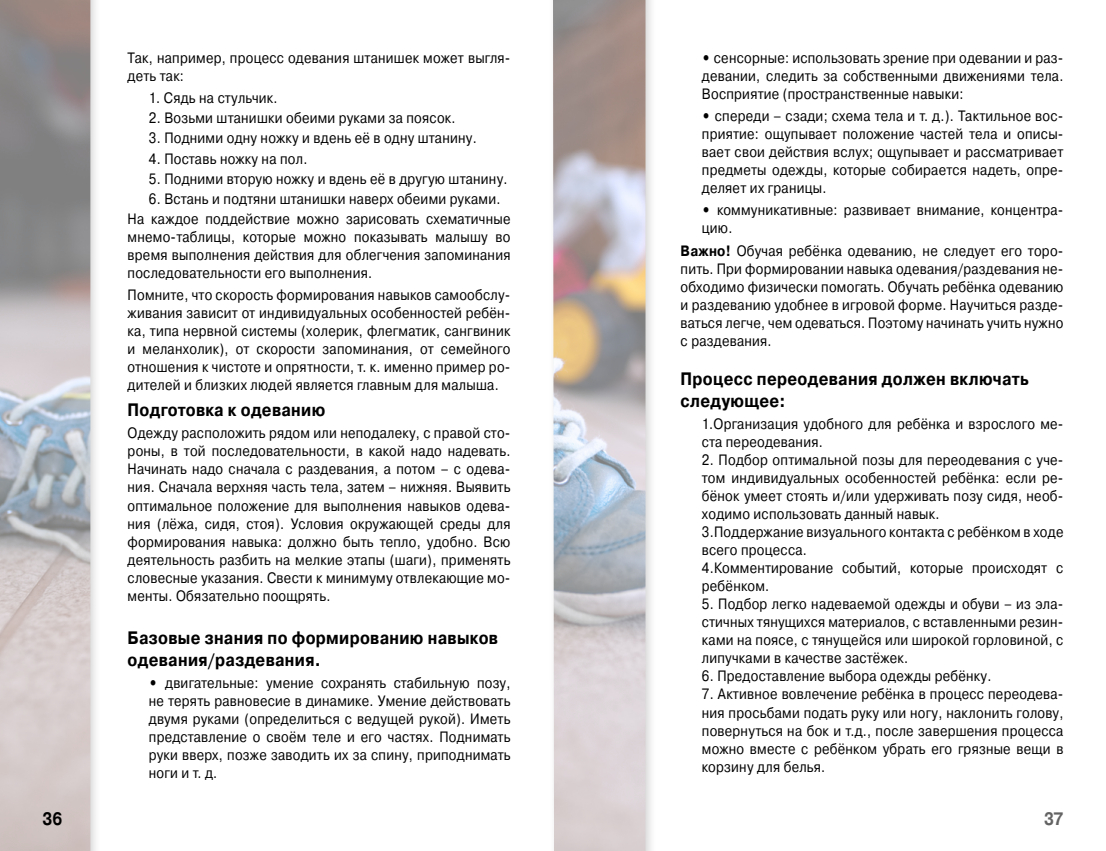
<style>
.page{position:relative;width:1106px;height:851px;background:#fff}
.page>*{position:absolute;margin:0;border:0;box-sizing:border-box;transform-origin:0 0}
.t1{font:700 18px/21.6px "Pragmatica";letter-spacing:.02em;color:#000;scale:.87 1}
.t2{font:700 18px "Pragmatica";letter-spacing:.02em;color:#000;scale:.85 1}
.t3{font:700 18px "Pragmatica";color:#646363;scale:.85 1}
.t4{font:15px/18px "Pragmatica";letter-spacing:.02em;color:#000;text-align:justify;scale:.87 1}
.s1{font-weight:700}
</style>
<div class="page">
<img style="left:0;top:0;width:645px;height:850px">
<p class="t4" style="left:128px;top:49px;width:441px">Так, например, процесс одевания штанишек может выгля&shy;деть так:</p>
<p class="t4" style="left:149px;top:89px;width:149px">1. Сядь на стульчик.</p>
<p class="t4" style="left:149px;top:109px;width:354px">2. Возьми штанишки обеими руками за поясок.</p>
<p class="t4" style="left:149px;top:129px;width:378px">3. Подними одну ножку и вдень её в одну штанину.</p>
<p class="t4" style="left:149px;top:150px;width:184px">4. Поставь ножку на пол.</p>
<p class="t4" style="left:149px;top:170px;width:414px">5. Подними вторую ножку и вдень её в другую штанину.</p>
<p class="t4" style="left:128px;top:189px;width:441px;line-height:20.1px;text-indent:21px">6. Встань и подтяни штанишки наверх обеими руками.<br>На каждое поддействие можно зарисовать схематичные</p>
<p class="t4" style="left:128px;top:228px;width:441px">мнемо-таблицы, которые можно показывать малышу во время выполнения действия для облегчения запоминания последовательности его выполнения.</p>
<p class="t4" style="left:128px;top:286px;width:441px">Помните, что скорость формирования навыков самообслу&shy;живания зависит от индивидуальных особенностей ребён&shy;ка, типа нервной системы (холерик, флегматик, сангвиник и меланхолик), от скорости запоминания, от семейного отношения к чистоте и опрятности, т. к. именно пример ро&shy;дителей и близких людей является главным для малыша.</p>
<p class="t1" style="left:128px;top:399px;width:229px">Подготовка к одеванию</p>
<p class="t4" style="left:128px;top:424px;width:441px">Одежду расположить рядом или неподалеку, с правой сто&shy;роны, в той последовательности, в какой надо надевать.<br>Начинать надо сначала с раздевания, а потом – с одева&shy;ния. Сначала верхняя часть тела, затем – нижняя. Выявить оптимальное положение для выполнения навыков одева&shy;ния (лёжа, сидя, стоя). Условия окружающей среды для формирования навыка: должно быть тепло, удобно. Всю деятельность разбить на мелкие этапы (шаги), применять словесные указания. Свести к минимуму отвлекающие мо&shy;менты. Обязательно поощрять.</p>
<p class="t1" style="left:128px;top:627px;width:427px">Базовые знания по формированию навыков одевания/раздевания.</p>
<p class="t4" style="left:149px;top:674px;width:417px"><span class="s1">•</span> двигательные: умение сохранять стабильную позу, не терять равновесие в динамике. Умение действовать двумя руками (определиться с ведущей рукой). Иметь представление о своём теле и его частях. Поднимать руки вверх, позже заводить их за спину, приподнимать ноги и т. д.</p>
<p class="t4" style="left:702px;top:49px;width:417px"><span class="s1">•</span> сенсорные: использовать зрение при одевании и раз&shy;девании, следить за собственными движениями тела.<br>Восприятие (пространственные навыки:</p>
<p class="t4" style="left:702px;top:107px;width:417px"><span class="s1">•</span> спереди – сзади; схема тела и т. д.). Тактильное вос&shy;приятие: ощупывает положение частей тела и описы&shy;вает свои действия вслух; ощупывает и рассматривает предметы одежды, которые собирается надеть, опре&shy;деляет их границы.</p>
<p class="t4" style="left:702px;top:201px;width:417px"><span class="s1">•</span> коммуникативные: развивает внимание, концентра&shy;цию.</p>
<p class="t4" style="left:680px;top:242px;width:441px"><span class="s1">Важно!</span> Обучая ребёнка одеванию, не следует его торо&shy;пить. При формировании навыка одевания/раздевания не&shy;обходимо физически помогать. Обучать ребёнка одеванию и раздеванию удобнее в игровой форме. Научиться разде&shy;ваться легче, чем одеваться. Поэтому начинать учить нужно с раздевания.</p>
<p class="t1" style="left:680px;top:368px;width:402px">Процесс переодевания должен включать следующее:</p>
<p class="t4" style="left:702px;top:415px;width:417px">1.Организация удобного для ребёнка и взрослого ме&shy;ста переодевания.</p>
<p class="t4" style="left:702px;top:451px;width:417px;text-align:left">2. Подбор оптимальной позы для переодевания с уче&shy;том индивидуальных особенностей ребёнка: если ре&shy;бёнок умеет стоять и/или удерживать позу сидя, необ&shy;ходимо использовать данный навык.<br>3.Поддержание визуального контакта с ребёнком в ходе всего процесса.<br>4.Комментирование событий, которые происходят с ребёнком.</p>
<p class="t4" style="left:702px;top:595px;width:417px">5. Подбор легко надеваемой одежды и обуви – из эла&shy;стичных тянущихся материалов, с вставленными резин&shy;ками на поясе, с тянущейся или широкой горловиной, с липучками в качестве застёжек.</p>
<p class="t4" style="left:702px;top:667px;width:334px">6. Предоставление выбора одежды ребёнку.</p>
<p class="t4" style="left:702px;top:685px;width:417px">7. Активное вовлечение ребёнка в процесс переодева&shy;ния просьбами подать руку или ногу, наклонить голову, повернуться на бок и т.д., после завершения процесса можно вместе с ребёнком убрать его грязные вещи в корзину для белья.</p>
<p class="t2" style="left:43px;top:807px;width:25px">36</p>
<p class="t3" style="left:1044px;top:807px;width:24px">37</p>
</div>
